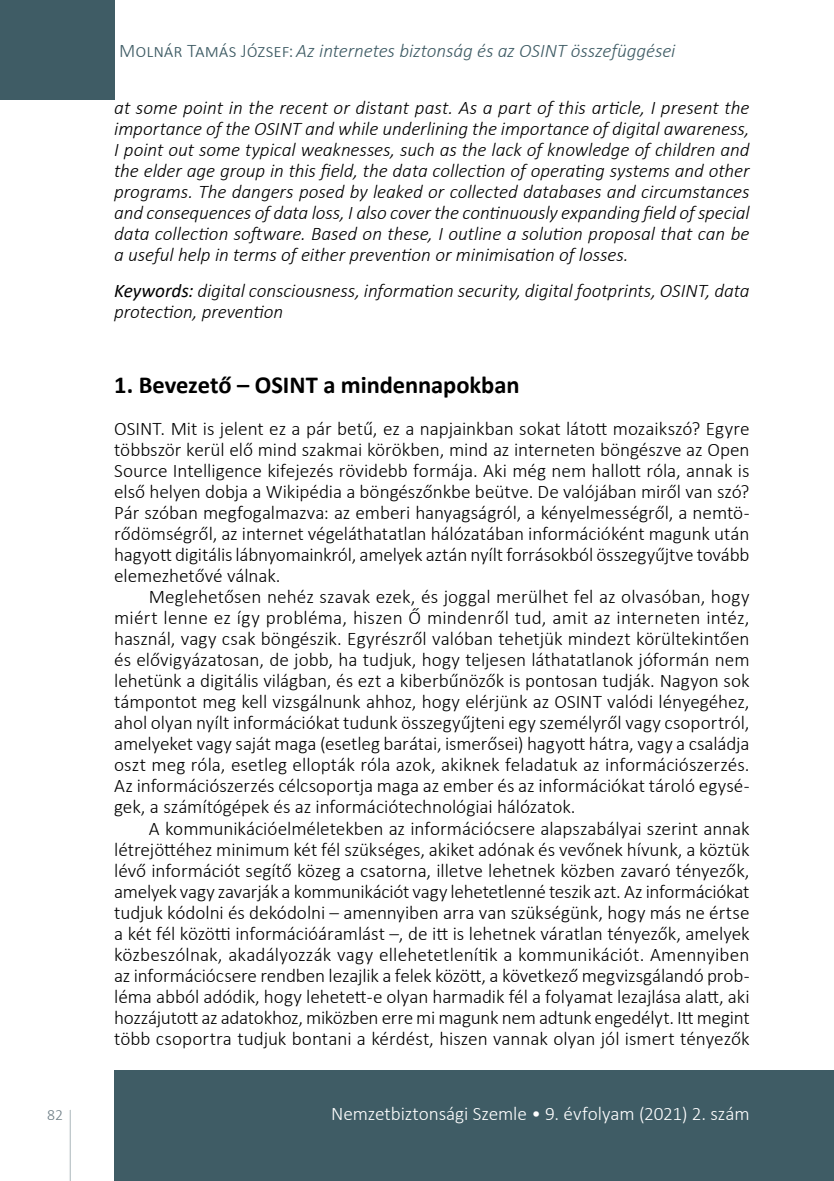
<style>
.page{position:relative;width:834px;height:1181px;background:#fff}
.page>*{position:absolute;margin:0;border:0;box-sizing:border-box;transform-origin:0 0}
.t1{font:700 24.5px "Calibri";letter-spacing:-.005em;color:#000}
.t2{font:300 19.25px/21px "Calibri";letter-spacing:-.005em;color:#000;text-align:justify}
.t3{font:italic 300 19.25px/21px "Calibri";letter-spacing:-.005em;color:#000;text-align:justify}
.t4{font:italic 300 19.25px "Calibri";letter-spacing:-.005em;color:#3f5c65}
.t5{font:300 19.25px "Calibri";letter-spacing:-.005em;color:#fff}
.t6{font:300 15.75px "Calibri";color:#6c7c84}
.s1{font-style:normal}
.s2{font-weight:400}
</style>
<div class="page">
<svg style="left:69px;top:1110px;width:2px;height:71px"></svg>
<div style="left:0;top:0;width:114px;height:99px;background:#3f5c65"></div>
<div style="left:114px;top:1070px;width:719px;height:111px;background:#3f5c65"></div>
<hr style="left:833px;top:1070px;width:1px;height:111px;background:#3f5c65">
<p class="t4" style="left:119px;top:39px;width:557px"><span class="s1">Molnár Tamás József:</span>Az internetes biztonság és az OSINT összefüggései</p>
<p class="t3" style="left:114px;top:97px;width:637px">at some point in the recent or distant past. As a part of this article, I present the importance of the OSINT and while underlining the importance of digital awareness, I point out some typical weaknesses, such as the lack of knowledge of children and the elder age group in this field, the data collection of operating systems and other programs. The dangers posed by leaked or collected databases and circumstances and consequences of data loss, I also cover the continuously expanding field of special data collection software. Based on these, I outline a solution proposal that can be a useful help in terms of either prevention or minimisation of losses.</p>
<p class="t3" style="left:114px;top:279px;width:636px"><span class="s2">Keywords:</span> digital consciousness, information security, digital footprints, OSINT, data protection, prevention</p>
<p class="t1" style="left:114px;top:368px;width:407px">1. Bevezető – OSINT a mindennapokban</p>
<p class="t2" style="left:114px;top:418px;width:637px">OSINT. Mit is jelent ez a pár betű, ez a napjainkban sokat látott mozaikszó? Egyre többször kerül elő mind szakmai körökben, mind az interneten böngészve az Open Source Intelligence kifejezés rövidebb formája. Aki még nem hallott róla, annak is első helyen dobja a Wikipédia a böngészőnkbe beütve. De valójában miről van szó?<br>Pár szóban megfogalmazva: az emberi hanyagságról, a kényelmességről, a nemtö&shy;rődömségről, az internet végeláthatatlan hálózatában információként magunk után hagyott digitális lábnyomainkról, amelyek aztán nyílt forrásokból összegyűjtve tovább elemezhetővé válnak.</p>
<p class="t2" style="left:114px;top:586px;width:637px;text-indent:35px">Meglehetősen nehéz szavak ezek, és joggal merülhet fel az olvasóban, hogy miért lenne ez így probléma, hiszen Ő mindenről tud, amit az interneten intéz, használ, vagy csak böngészik. Egyrészről valóban tehetjük mindezt körültekintően és elővigyázatosan, de jobb, ha tudjuk, hogy teljesen láthatatlanok jóformán nem lehetünk a digitális világban, és ezt a kiberbűnözők is pontosan tudják. Nagyon sok támpontot meg kell vizsgálnunk ahhoz, hogy elérjünk az OSINT valódi lényegéhez, ahol olyan nyílt információkat tudunk összegyűjteni egy személyről vagy csoportról, amelyeket vagy saját maga (esetleg barátai, ismerősei) hagyott hátra, vagy a családja oszt meg róla, esetleg ellopták róla azok, akiknek feladatuk az információszerzés.<br>Az információszerzés célcsoportja maga az ember és az információkat tároló egysé&shy;gek, a számítógépek és az információtechnológiai hálózatok.</p>
<p class="t2" style="left:114px;top:817px;width:637px;text-indent:35px">A kommunikációelméletekben az információcsere alapszabályai szerint annak létrejöttéhez minimum két fél szükséges, akiket adónak és vevőnek hívunk, a köztük lévő információt segítő közeg a csatorna, illetve lehetnek közben zavaró tényezők, amelyek vagy zavarják a kommunikációt vagy lehetetlenné teszik azt. Az információkat tudjuk kódolni és dekódolni – amennyiben arra van szükségünk, hogy más ne értse a két fél közötti információáramlást –, de itt is lehetnek váratlan tényezők, amelyek közbeszólnak, akadályozzák vagy ellehetetlenítik a kommunikációt. Amennyiben az információcsere rendben lezajlik a felek között, a következő megvizsgálandó prob&shy;léma abból adódik, hogy lehetett-e olyan harmadik fél a folyamat lezajlása alatt, aki hozzájutott az adatokhoz, miközben erre mi magunk nem adtunk engedélyt. Itt megint több csoportra tudjuk bontani a kérdést, hiszen vannak olyan jól ismert tényezők</p>
<p class="t6" style="left:47px;top:1105px;width:17px">82</p>
<p class="t5" style="left:331px;top:1102px;width:420px">Nemzetbiztonsági Szemle • 9. évfolyam (2021) 2. szám</p>
</div>
